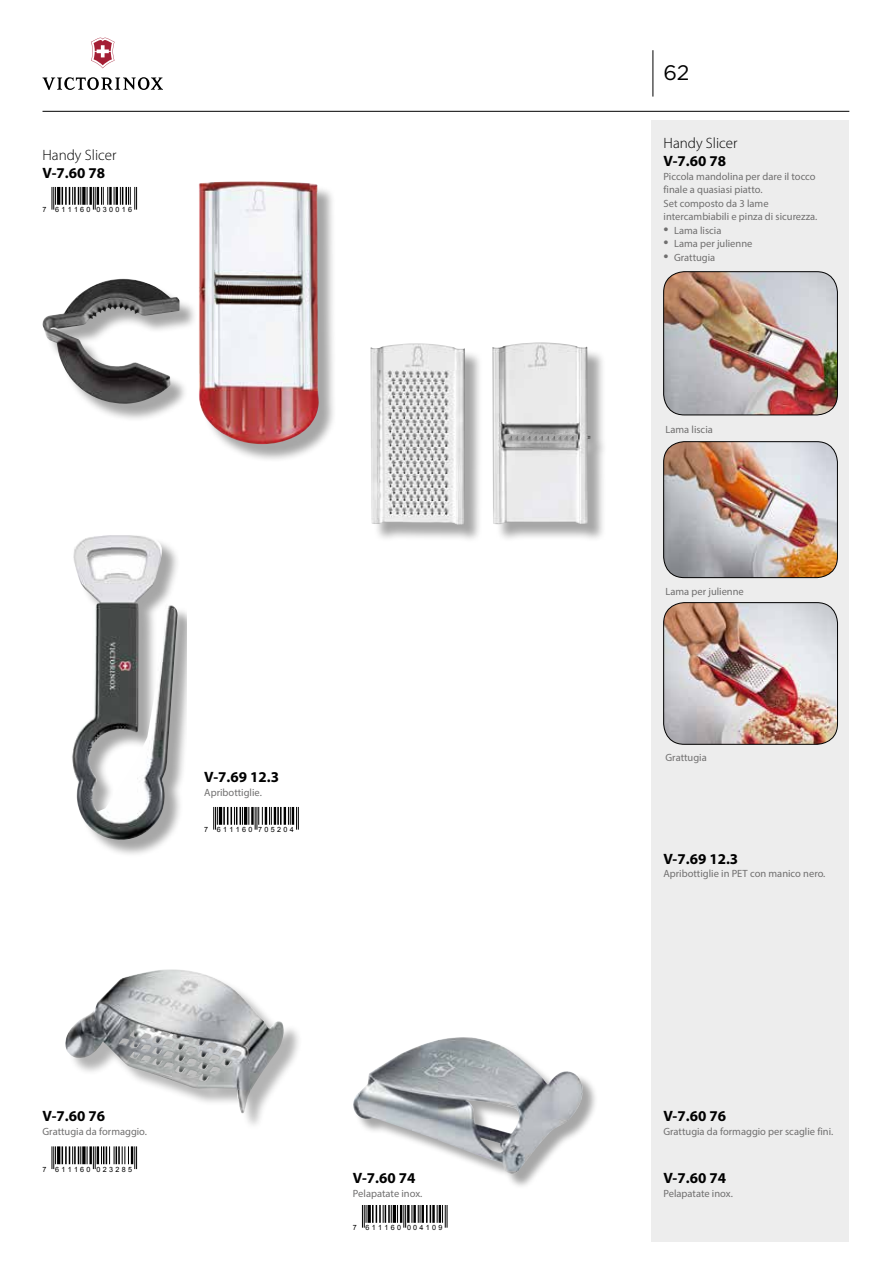
<style>
.page{position:relative;width:893px;height:1263px;background:#fff}
.page>*{position:absolute;margin:0;border:0;box-sizing:border-box;transform-origin:0 0}
.t1{font:21px "Gotham";color:#000}
.t2{font:700 15px "Myriad Pro";color:#000}
.t3{font:300 15px "Myriad Pro";color:#000}
.t4{font:10.5px/13.5px "Myriad Pro";color:#706f6f}
.t5{font:7.2px "Arial";letter-spacing:.32em;color:#000}
.s1{font-size:18px}
</style>
<div class="page">
<hr style="left:43px;top:111px;width:806px;height:1px;background:#000">
<hr style="left:653px;top:50px;width:1px;height:47px;background:#000">
<svg style="left:43px;top:77px;width:120px;height:13px"></svg>
<svg style="left:91px;top:38px;width:23px;height:30px"></svg>
<div style="left:652px;top:120px;width:197px;height:1122px;background:#ededed"></div>
<div style="left:355px;top:1038px;width:243px;height:151px;background:#000;opacity:.35"></div>
<img style="left:353px;top:1037px;width:236px;height:140px">
<div style="left:68px;top:972px;width:234px;height:159px;background:#000;opacity:.3"></div>
<img style="left:65px;top:969px;width:219px;height:144px">
<div style="left:45px;top:184px;width:292px;height:278px;background:#000;opacity:.35"></div>
<img style="left:43px;top:181px;width:276px;height:263px">
<div style="left:373px;top:345px;width:236px;height:198px;background:#000;opacity:.35"></div>
<img style="left:370px;top:342px;width:221px;height:183px">
<img style="left:664px;top:442px;width:173px;height:136px">
<div style="left:663px;top:441px;width:175px;height:137px;border:1px solid #000;border-radius:21px"></div>
<img style="left:664px;top:603px;width:173px;height:141px">
<div style="left:663px;top:602px;width:175px;height:142px;border:1px solid #000;border-radius:21px"></div>
<img style="left:664px;top:272px;width:173px;height:143px">
<div style="left:663px;top:271px;width:175px;height:144px;border:1px solid #000;border-radius:21px"></div>
<div style="left:74px;top:537px;width:112px;height:321px;background:#000;opacity:.35"></div>
<img style="left:72px;top:535px;width:106px;height:308px">
<svg style="left:362px;top:1205px;width:44px;height:23px"></svg>
<hr style="left:407px;top:1205px;width:3px;height:18px;background:#000">
<svg style="left:412px;top:1205px;width:19px;height:18px"></svg>
<hr style="left:432px;top:1205px;width:3px;height:18px;background:#000">
<svg style="left:437px;top:1205px;width:11px;height:23px"></svg>
<svg style="left:52px;top:1146px;width:4px;height:23px"></svg>
<hr style="left:57px;top:1146px;width:3px;height:18px;background:#000">
<svg style="left:62px;top:1146px;width:19px;height:18px"></svg>
<svg style="left:82px;top:1146px;width:4px;height:18px"></svg>
<svg style="left:87px;top:1146px;width:50px;height:23px"></svg>
<svg style="left:52px;top:187px;width:4px;height:23px"></svg>
<hr style="left:57px;top:187px;width:3px;height:18px;background:#000">
<svg style="left:62px;top:187px;width:19px;height:18px"></svg>
<svg style="left:82px;top:187px;width:4px;height:18px"></svg>
<svg style="left:87px;top:187px;width:21px;height:23px"></svg>
<hr style="left:109px;top:187px;width:3px;height:18px;background:#000">
<svg style="left:114px;top:187px;width:23px;height:23px"></svg>
<svg style="left:213px;top:807px;width:30px;height:23px"></svg>
<hr style="left:244px;top:807px;width:3px;height:18px;background:#000">
<svg style="left:249px;top:807px;width:50px;height:23px"></svg>
<h2 class="t3" style="left:43px;top:146px;width:76px">Handy Slicer</h2>
<h2 class="t2" style="left:43px;top:163px;width:64px">V-7.60 78</h2>
<p class="t5" style="left:43px;top:205px;width:91px">7 611160 030016</p>
<h2 class="t2" style="left:204px;top:767px;width:76px">V-7.69 12.3</h2>
<p class="t4" style="left:204px;top:785px;width:59px">Apribottiglie.</p>
<p class="t5" style="left:204px;top:825px;width:91px">7 611160 705204</p>
<h2 class="t2" style="left:43px;top:1106px;width:64px">V-7.60 76</h2>
<p class="t4" style="left:43px;top:1124px;width:106px">Grattugia da formaggio.</p>
<p class="t5" style="left:43px;top:1164px;width:91px">7 611160 023285</p>
<h2 class="t2" style="left:353px;top:1168px;width:64px">V-7.60 74</h2>
<p class="t4" style="left:353px;top:1186px;width:71px">Pelapatate inox.</p>
<p class="t5" style="left:353px;top:1223px;width:91px">7 611160 004109</p>
<h1 class="t1" style="left:663px;top:59px;width:28px">62</h1>
<h2 class="t3" style="left:664px;top:135px;width:76px">Handy Slicer</h2>
<h2 class="t2" style="left:664px;top:151px;width:64px">V-7.60 78</h2>
<p class="t4" style="left:664px;top:169px;width:155px">Piccola mandolina per dare il tocco finale a quasiasi piatto.<br>Set composto da 3 lame intercambiabili e pinza di sicurezza.</p>
<p class="t4" style="left:664px;top:223px;width:59px"><span class="s1">•</span> Lama liscia</p>
<p class="t4" style="left:664px;top:237px;width:90px"><span class="s1">•</span> Lama per julienne</p>
<p class="t4" style="left:664px;top:250px;width:53px"><span class="s1">•</span> Grattugia</p>
<p class="t4" style="left:665px;top:422px;width:49px">Lama liscia</p>
<p class="t4" style="left:665px;top:584px;width:80px">Lama per julienne</p>
<p class="t4" style="left:665px;top:750px;width:43px">Grattugia</p>
<h2 class="t2" style="left:663px;top:849px;width:76px">V-7.69 12.3</h2>
<p class="t4" style="left:663px;top:867px;width:163px">Apribottiglie in PET con manico nero.</p>
<h2 class="t2" style="left:663px;top:1106px;width:64px">V-7.60 76</h2>
<p class="t4" style="left:663px;top:1124px;width:171px">Grattugia da formaggio per scaglie fini.</p>
<h2 class="t2" style="left:663px;top:1168px;width:64px">V-7.60 74</h2>
<p class="t4" style="left:663px;top:1186px;width:71px">Pelapatate inox.</p>
</div>
